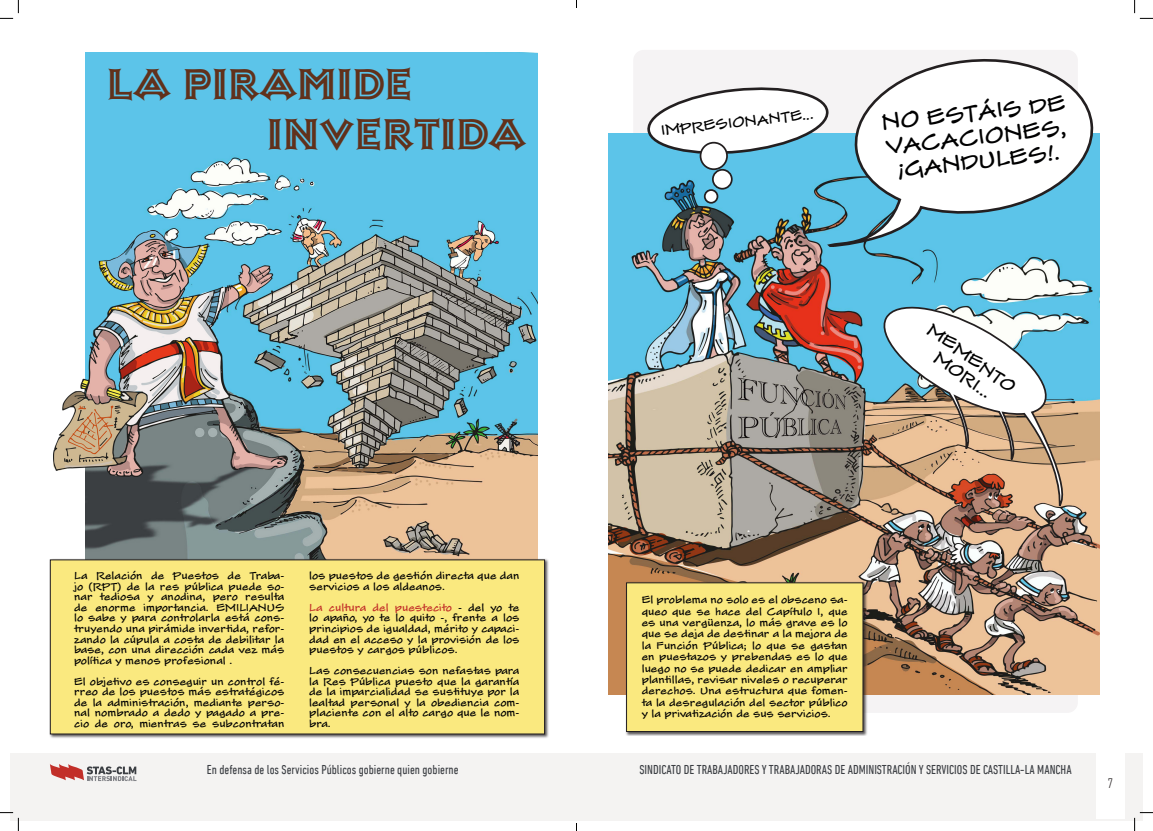
<style>
.page{position:relative;width:1153px;height:831px;background:#fff}
.page>*{position:absolute;margin:0;border:0;box-sizing:border-box;transform-origin:0 0}
.t1{font:42px "Ashley Inline MT Std";color:#61311b}
.t2{font:20.21px/24.3px "Scooter";color:#000001}
.t3{font:15.75px "Scooter";color:#000001}
.t4{font:300 condensed 14px "DIN Next LT Pro";color:#231f20}
.t5{font:condensed 13.12px "DIN Next LT Pro";color:#3c3f44}
.t6{font:13.12px "Scooter";color:#000001}
.t7{font:9.62px/10.5px "Scooter";color:#000001;text-align:justify}
.s1{color:#c22f29}
</style>
<div class="page">
<div style="left:11px;top:753px;width:1131px;height:67px;background:#f4f3f2"></div>
<svg style="left:50px;top:764px;width:86px;height:17px"></svg>
<div style="left:1096px;top:743px;width:29px;height:75px;background:#fff"></div>
<div style="left:633px;top:50px;width:445px;height:662px;background:#f5f3f4;border-radius:10px"></div>
<img style="left:86px;top:52px;width:451px;height:506px">
<img style="left:54px;top:230px;width:233px;height:246px">
<div style="left:49px;top:558px;width:500px;height:180px;background:#231f20;opacity:.75"></div>
<div style="left:50px;top:559px;width:495px;height:175px;background:#fae97f;border:1px solid #231f20"></div>
<img style="left:608px;top:133px;width:491px;height:561px">
<div style="left:625px;top:581px;width:243px;height:155px;background:#231f20;opacity:.75"></div>
<div style="left:626px;top:582px;width:237px;height:149px;background:#fae97f;border:1px solid #231f20"></div>
<svg style="left:788px;top:59px;width:308px;height:193px"></svg>
<svg style="left:647px;top:85px;width:182px;height:71px"></svg>
<div style="left:700px;top:143px;width:27px;height:26px;background:#fff;border-radius:50%"></div>
<div style="left:700px;top:142px;width:28px;height:28px;border:2px solid #231f20;border-radius:50%"></div>
<div style="left:713px;top:170px;width:19px;height:19px;background:#fff;border-radius:50%"></div>
<div style="left:712px;top:169px;width:21px;height:20px;border:2px solid #231f20;border-radius:50%"></div>
<div style="left:705px;top:190px;width:12px;height:13px;background:#fff;border-radius:50%"></div>
<div style="left:704px;top:189px;width:14px;height:15px;border:2px solid #231f20;border-radius:50%"></div>
<svg style="left:877px;top:298px;width:195px;height:207px"></svg>
<svg style="left:0;top:0;width:19px;height:19px"></svg>
<svg style="left:0;top:812px;width:19px;height:18px"></svg>
<svg style="left:1134px;top:0;width:19px;height:19px"></svg>
<svg style="left:1134px;top:812px;width:19px;height:18px"></svg>
<p class="t1" style="left:107px;top:58px;width:307px">LA PIRAMIDE</p>
<p class="t1" style="left:267px;top:108px;width:261px">INVERTIDA</p>
<p class="t6" style="left:660px;top:120px;width:155px;rotate:-6deg">IMPRESIONANTE...</p>
<p class="t2" style="left:880px;top:109px;width:186px;rotate:-6deg">NO ESTÁIS DE<br>VACACIONES,</p>
<p class="t2" style="left:896px;top:156px;width:165px;rotate:-6deg">¡GANDULES!.</p>
<p class="t3" style="left:936px;top:318px;width:106px;rotate:36deg">MEMENTO</p>
<p class="t3" style="left:943px;top:346px;width:68px;rotate:36deg">MORI...</p>
<p class="t7" style="left:74px;top:570px;width:212px">La Relación de Puestos de Traba&shy;jo (RPT) de la res pública puede so&shy;nar tediosa y anodina, pero resulta de enorme importancia. EMILIANUS lo sabe y para controlarla está cons&shy;truyendo una pirámide invertida, refor&shy;zando la cúpula a costa de debilitar la base, con una dirección cada vez más política y menos profesional .</p>
<p class="t7" style="left:74px;top:675px;width:212px">El objetivo es conseguir un control fé&shy;rreo de los puestos más estratégicos de la administración, mediante perso&shy;nal nombrado a dedo y pagado a pre&shy;cio de oro, mientras se subcontratan</p>
<p class="t7" style="left:309px;top:570px;width:212px">los puestos de gestión directa que dan servicios a los aldeanos.</p>
<p class="t7" style="left:309px;top:601px;width:212px"><span class="s1">La cultura del puestecito</span> - del yo te lo apaño, yo te lo quito -, frente a los principios de igualdad, mérito y capaci&shy;dad en el acceso y la provisión de los puestos y cargos públicos.</p>
<p class="t7" style="left:309px;top:664px;width:212px">Las consecuencias son nefastas para la Res Pública puesto que la garantía de la imparcialidad se sustituye por la lealtad personal y la obediencia com&shy;placiente con el alto cargo que le nom&shy;bra.</p>
<p class="t7" style="left:642px;top:593px;width:207px;line-height:11.4px">El problema no solo es el obsceno sa&shy;queo que se hace del Capítulo I, que es una vergüenza, lo más grave es lo que se deja de destinar a la mejora de la Función Pública; lo que se gastan en puestazos y prebendas es lo que luego no se puede dedicar en ampliar plantillas, revisar niveles o recuperar derechos. Una estructura que fomen&shy;ta la desregulación del sector público y la privatización de sus servicios.</p>
<h3 class="t5" style="left:207px;top:761px;width:253px">En defensa de los Servicios Públicos gobierne quien gobierne</h3>
<h3 class="t5" style="left:639px;top:761px;width:434px">SINDICATO DE TRABAJADORES Y TRABAJADORAS DE ADMINISTRACIÓN Y SERVICIOS DE CASTILLA-LA MANCHA</h3>
<h3 class="t4" style="left:1108px;top:775px;width:7px">7</h3>
</div>
